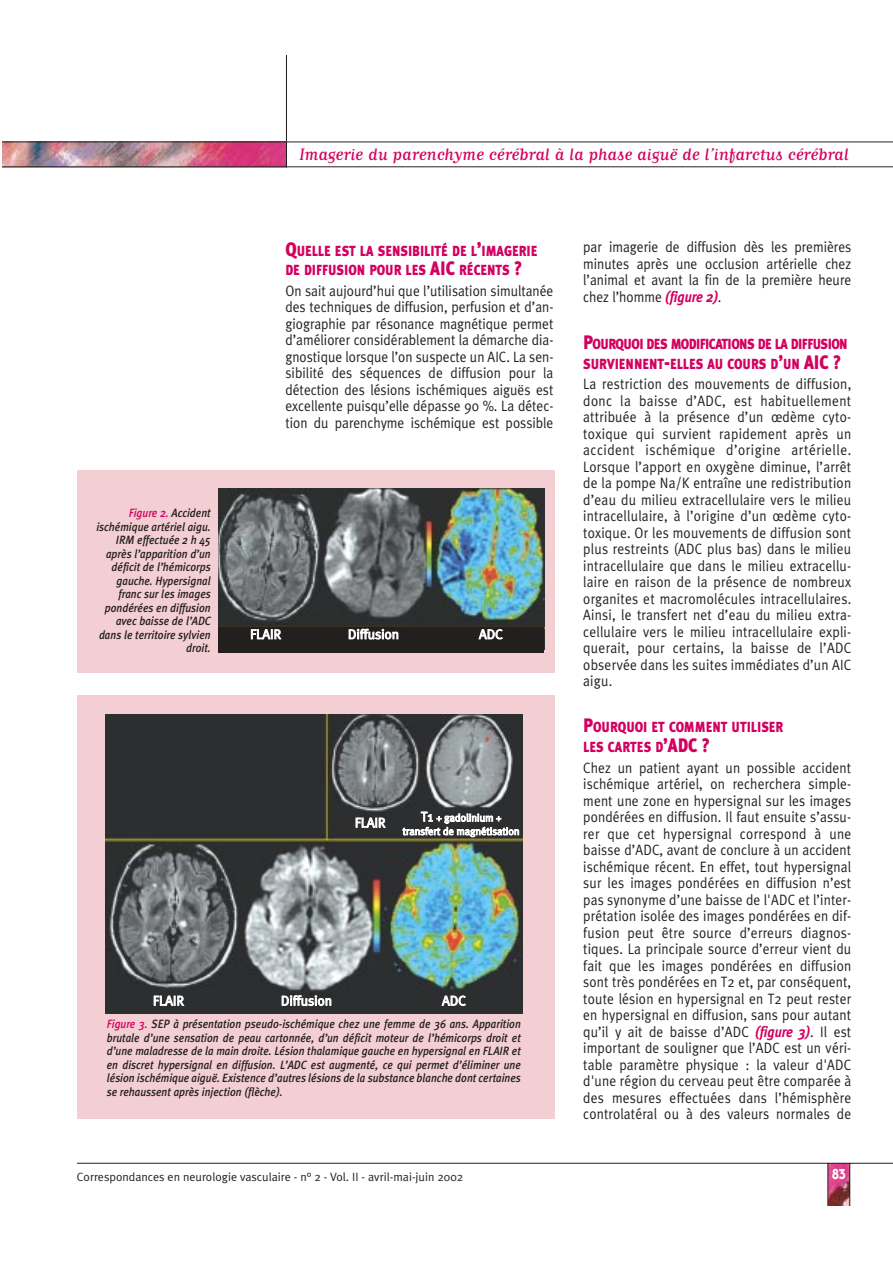
<style>
.page{position:relative;width:893px;height:1263px;background:#fff}
.page>*{position:absolute;margin:0;border:0;box-sizing:border-box;transform-origin:0 0}
.t1{font:19.5px "Matrix Script";letter-spacing:-.005em;color:#d30060}
.t2{font:15px/16.5px "Meta Plus Normal";color:#231f1f;text-align:justify;scale:.9 1}
.t3{font:15px "Typeface Six";color:#fff;scale:.8 1}
.t4{font:900 14.7px/19.5px "Meta Plus";color:#d30060;scale:.85 1}
.t5{font:900 14.7px/19.5px "Meta Plus";letter-spacing:-.045em;color:#d30060;scale:.85 1}
.t6{font:13.5px "Meta Plus Normal";color:#fff}
.t7{font:italic 500 12px/13.5px "Meta Plus";color:#231f1f;text-align:right;scale:.9 1}
.t8{font:12px "Meta Plus Normal";color:#231f1f}
.t9{font:10.5px/13.5px "Meta Plus Normal";color:#fff;text-align:center}
.s1{color:#d30060}
.s2{font-size:19.5px}
.s3{font-size:13.5px}
.s4{font-family:"Meta Plus";font-weight:700;font-style:italic;color:#d30060}
</style>
<div class="page">
<hr style="left:3px;top:142px;width:889px;height:1px;background:#231f1f">
<hr style="left:3px;top:167px;width:889px;height:1px;background:#231f1f">
<hr style="left:286px;top:56px;width:1px;height:111px;background:#231f1f">
<img style="left:3px;top:142px;width:283px;height:25px">
<img style="left:828px;top:1164px;width:21px;height:42px">
<hr style="left:827px;top:1163px;width:1px;height:43px;background:#231f1f">
<hr style="left:849px;top:1163px;width:1px;height:43px;background:#231f1f">
<hr style="left:77px;top:1163px;width:815px;height:1px;background:#231f1f">
<div style="left:77px;top:471px;width:478px;height:202px;background:#f3ced2"></div>
<img style="left:218px;top:489px;width:326px;height:138px">
<div style="left:218px;top:627px;width:326px;height:26px;background:#231f1f"></div>
<div style="left:77px;top:695px;width:478px;height:424px;background:#f3ced2"></div>
<img style="left:105px;top:714px;width:418px;height:300px">
<h1 class="t1" style="left:299px;top:147px;width:551px">Imagerie du parenchyme cérébral à la phase aiguë de l’infarctus cérébral</h1>
<p class="t7" style="left:96px;top:508px;width:128px"><span class="s1">Figure 2.</span> Accident ischémique artériel aigu.<br>IRM effectuée 2 h 45 après l’apparition d’un déficit de l’hémicorps gauche. Hypersignal franc sur les images pondérées en diffusion avec baisse de l’ADC dans le territoire sylvien droit.</p>
<p class="t4" style="left:285px;top:242px;width:298px"><span class="s2">Q</span>UELLE EST LA SENSIBILITÉ DE L<span class="s2">’</span>IMAGERIE<br>DE DIFFUSION POUR LES <span class="s2">AIC</span> RÉCENTS <span class="s2">?</span></p>
<p class="t2" style="left:285px;top:284px;width:299px">On sait aujourd’hui que l’utilisation simultanée des techniques de diffusion, perfusion et d’an&shy;giographie par résonance magnétique permet d’améliorer considérablement la démarche dia&shy;gnostique lorsque l’on suspecte un AIC. La sen&shy;sibilité des séquences de diffusion pour la détection des lésions ischémiques aiguës est excellente puisqu’elle dépasse 90 %. La détec&shy;tion du parenchyme ischémique est possible</p>
<p class="t6" style="left:250px;top:629px;width:33px">FLAIR</p>
<p class="t6" style="left:348px;top:629px;width:53px">Diffusion</p>
<p class="t6" style="left:479px;top:629px;width:25px">ADC</p>
<p class="t6" style="left:355px;top:818px;width:32px">FLAIR</p>
<p class="t9" style="left:402px;top:812px;width:118px"><span class="s3">T1</span> + gadolinium + transfert de magnétisation</p>
<p class="t6" style="left:153px;top:996px;width:33px">FLAIR</p>
<p class="t6" style="left:281px;top:996px;width:53px">Diffusion</p>
<p class="t6" style="left:442px;top:996px;width:25px">ADC</p>
<p class="t7" style="left:107px;top:1019px;width:461px;text-align:justify"><span class="s1">Figure 3.</span> SEP à présentation pseudo-ischémique chez une femme de 36 ans. Apparition brutale d’une sensation de peau cartonnée, d’un déficit moteur de l’hémicorps droit et d’une maladresse de la main droite. Lésion thalamique gauche en hypersignal en FLAIR et en discret hypersignal en diffusion. L’ADC est augmenté, ce qui permet d’éliminer une lésion ischémique aiguë. Existence d’autres lésions de la substance blanche dont certaines se rehaussent après injection (flèche).</p>
<p class="t2" style="left:583px;top:240px;width:299px">par imagerie de diffusion dès les premières minutes après une occlusion artérielle chez l’animal et avant la fin de la première heure chez l’homme <span class="s4">(figure 2)</span>.</p>
<p class="t5" style="left:583px;top:336px;width:313px"><span class="s2">P</span>OURQUOI DES MODIFICATIONS DE LA DIFFUSION<br>SURVIENNENT<span class="s2">-</span>ELLES AU COURS D<span class="s2">’</span>UN <span class="s2">AIC ?</span></p>
<p class="t2" style="left:583px;top:378px;width:299px">La restriction des mouvements de diffusion, donc la baisse d’ADC, est habituellement attribuée à la présence d’un œdème cyto&shy;toxique qui survient rapidement après un accident ischémique d’origine artérielle.<br>Lorsque l’apport en oxygène diminue, l’arrêt de la pompe Na/K entraîne une redistribution d’eau du milieu extracellulaire vers le milieu intracellulaire, à l’origine d’un œdème cyto&shy;toxique. Or les mouvements de diffusion sont plus restreints (ADC plus bas) dans le milieu intracellulaire que dans le milieu extracellu&shy;laire en raison de la présence de nombreux organites et macromolécules intracellulaires.<br>Ainsi, le transfert net d’eau du milieu extra&shy;cellulaire vers le milieu intracellulaire expli&shy;querait, pour certains, la baisse de l’ADC observée dans les suites immédiates d’un AIC aigu.</p>
<p class="t4" style="left:583px;top:719px;width:237px"><span class="s2">P</span>OURQUOI ET COMMENT UTILISER<br>LES CARTES D<span class="s2">’ADC ?</span></p>
<p class="t2" style="left:583px;top:761px;width:299px">Chez un patient ayant un possible accident ischémique artériel, on recherchera simple&shy;ment une zone en hypersignal sur les images pondérées en diffusion. Il faut ensuite s’assu&shy;rer que cet hypersignal correspond à une baisse d’ADC, avant de conclure à un accident ischémique récent. En effet, tout hypersignal sur les images pondérées en diffusion n’est pas synonyme d’une baisse de l'ADC et l’inter&shy;prétation isolée des images pondérées en dif&shy;fusion peut être source d’erreurs diagnos&shy;tiques. La principale source d’erreur vient du fait que les images pondérées en diffusion sont très pondérées en T2 et, par conséquent, toute lésion en hypersignal en T2 peut rester en hypersignal en diffusion, sans pour autant qu’il y ait de baisse d’ADC <span class="s4">(figure 3)</span>. Il est important de souligner que l’ADC est un véri&shy;table paramètre physique : la valeur d'ADC d'une région du cerveau peut être comparée à des mesures effectuées dans l’hémisphère controlatéral ou à des valeurs normales de</p>
<p class="t8" style="left:77px;top:1173px;width:388px">Correspondances en neurologie vasculaire - n° 2 - Vol. II - avril-mai-juin 2002</p>
<p class="t3" style="left:832px;top:1165px;width:19px">83</p>
</div>
